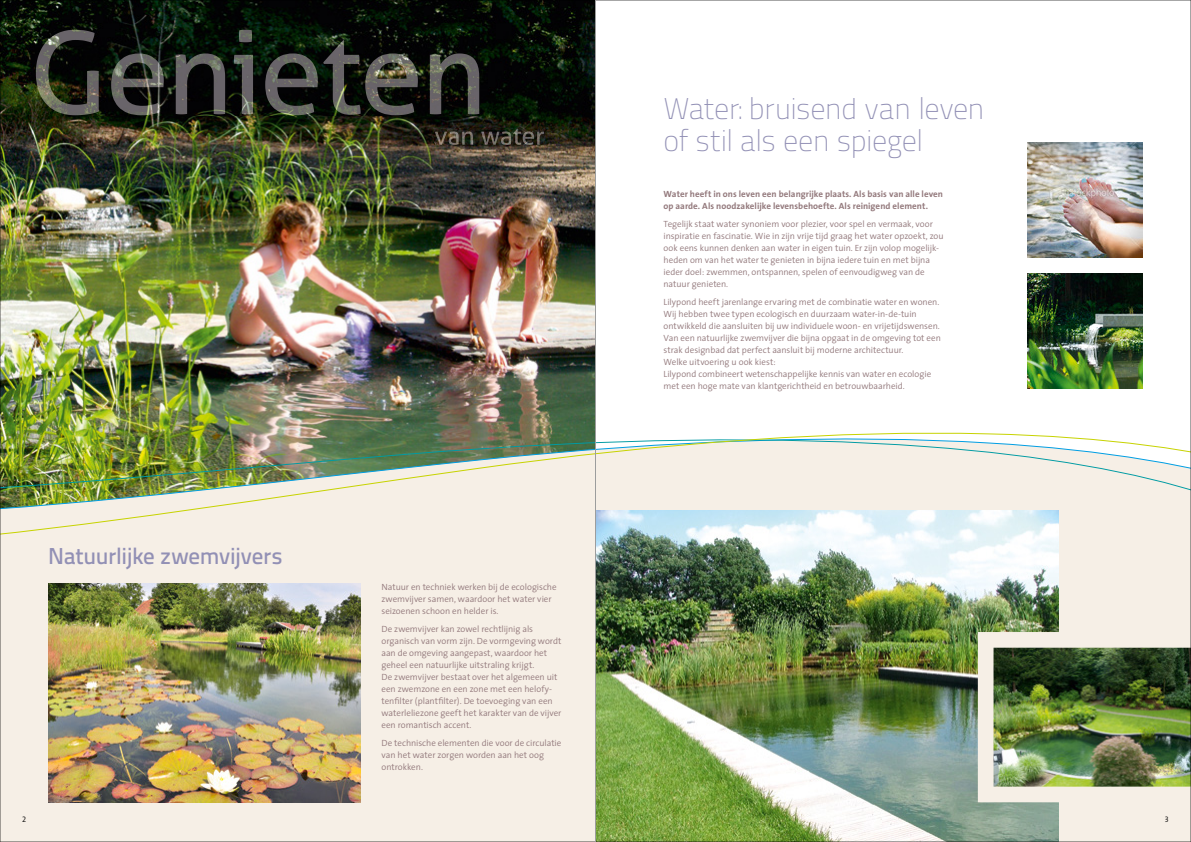
<style>
.page{position:relative;width:1191px;height:842px;background:#fff}
.page>*{position:absolute;margin:0;border:0;box-sizing:border-box;transform-origin:0 0}
.t1{font:100 30px/32px "Titillium Text 22 L";letter-spacing:-.02em;color:#9290b5}
.t2{font:500 23px "Titillium Text 22 L";letter-spacing:-.015em;color:#9290b5}
.t3{font:300 9px/12px "The Sans";letter-spacing:-.005em;color:#93797c}
.t4{font:700 9px/12px "The Sans";letter-spacing:.005em;color:#93797c}
.t5{font:8px "The Sans Semi Light Caps";color:#000}
</style>
<div class="page">
<img style="left:596px;top:0;width:595px;height:842px">
<img style="left:0;top:0;width:595px;height:842px">
<hr style="left:595px;top:0;width:1px;height:842px;background:#9c9d9d">
<h1 class="t1" style="left:663px;top:91px;width:323px">Water: bruisend van leven of stil als een spiegel</h1>
<h2 class="t2" style="left:48px;top:539px;width:236px">Natuurlijke zwemvijvers</h2>
<p class="t3" style="left:381px;top:581px;width:177px">Natuur en techniek werken bij de ecologische zwemvijver samen, waardoor het water vier seizoenen schoon en helder is.</p>
<p class="t3" style="left:381px;top:623px;width:181px">De zwemvijver kan zowel rechtlijnig als organisch van vorm zijn. De vormgeving wordt aan de omgeving aangepast, waardoor het geheel een natuur lijke uitstraling krijgt.<br>De zwemvijver bestaat over het algemeen uit een zwemzone en een zone met een helofy&shy;tenfilter (plantfilter). De toe voeging van een waterlelie zone geeft het karakter van de vijver een romantisch accent.</p>
<p class="t3" style="left:381px;top:737px;width:181px">De technische elementen die voor de circulatie van het water zorgen worden aan het oog ontrokken.</p>
<p class="t4" style="left:663px;top:187px;width:281px">Water heeft in ons leven een belangrijke plaats. Als basis van alle leven op aarde. Als noodzakelijke levensbehoefte. Als reinigend element.</p>
<p class="t3" style="left:663px;top:217px;width:282px">Tegelijk staat water synoniem voor plezier, voor spel en vermaak, voor inspiratie en fascinatie. Wie in zijn vrije tijd graag het water opzoekt, zou ook eens kunnen denken aan water in eigen tuin. Er zijn volop mogelijk&shy;heden om van het water te genieten in bijna iedere tuin en met bijna ieder doel: zwemmen, ontspannen, spelen of eenvoudigweg van de natuur genieten.</p>
<p class="t3" style="left:663px;top:295px;width:279px">Lilypond heeft jarenlange ervaring met de combinatie water en wonen.<br>Wij hebben twee typen ecologisch en duurzaam water-in-de-tuin ontwikkeld die aansluiten bij uw individuele woon- en vrijetijdswensen.<br>Van een natuurlijke zwemvijver die bijna opgaat in de omgeving tot een strak designbad dat perfect aansluit bij moderne architectuur.<br>Welke uitvoering u ook kiest:<br>Lilypond combineert wetenschappelijke kennis van water en ecologie met een hoge mate van klantgerichtheid en betrouwbaarheid.</p>
<p class="t5" style="left:22px;top:813px;width:6px">2</p>
<p class="t5" style="left:1164px;top:813px;width:6px">3</p>
</div>
